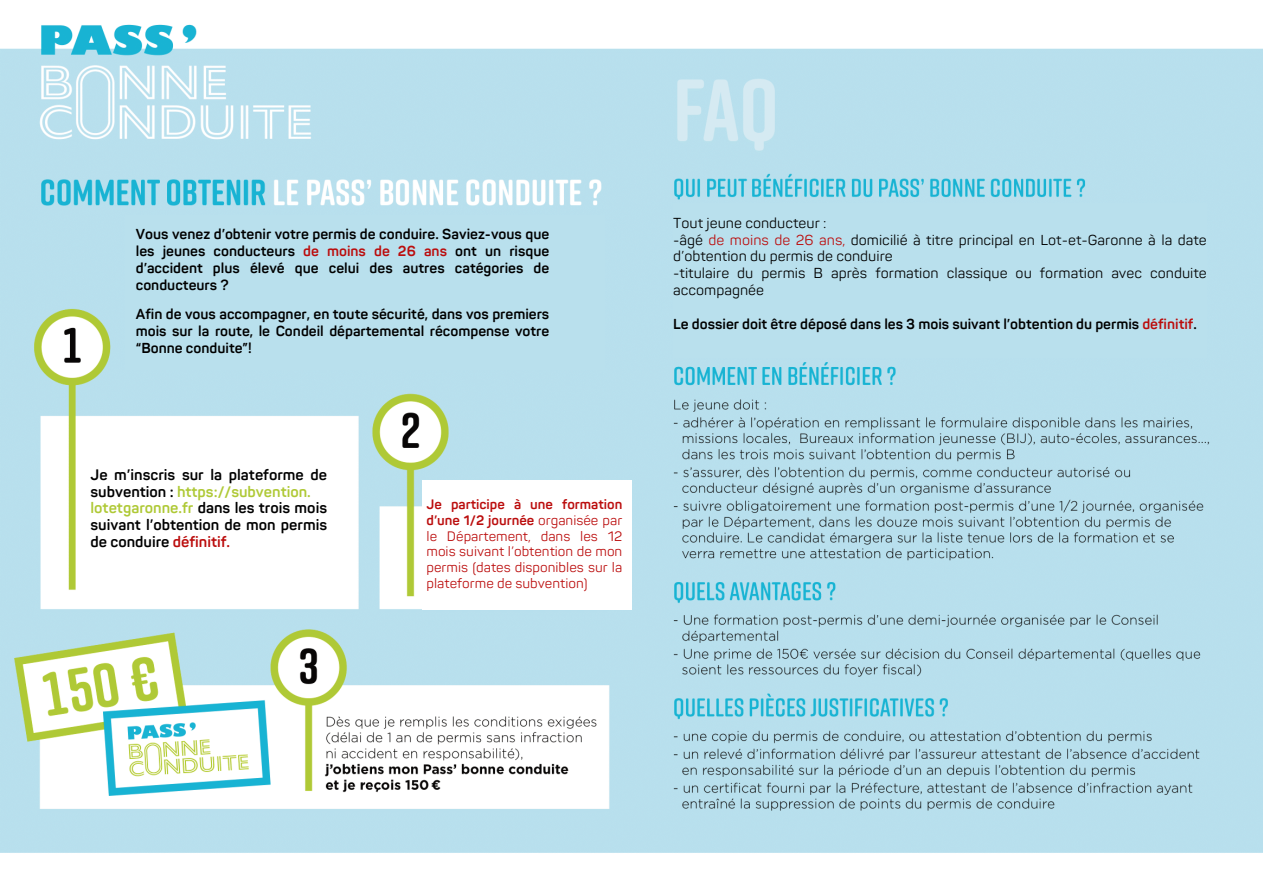
<style>
.page{position:relative;width:1263px;height:894px;background:#fff}
.page>*{position:absolute;margin:0;border:0;box-sizing:border-box;transform-origin:0 0}
.t1{font:700 15px/16.8px "Panton";color:#000}
.t2{font:700 14.25px/17.1px "Panton";color:#000;text-align:justify}
.t3{font:14.25px/16.8px "Panton";color:#000}
.t4{font:13.5px/15.8px "Panton";color:#bb0d0d;text-align:justify}
.s1{color:#bb0d0d}
.s2{color:#afc936}
.s3{font-weight:700}
</style>
<div class="page">
<img style="left:0;top:24px;width:1263px;height:829px">
<div style="left:125px;top:215px;width:479px;height:154px;background:#b9e0ed"></div>
<div style="left:81px;top:435px;width:256px;height:162px;background:#fff"></div>
<div style="left:422px;top:480px;width:209px;height:130px;background:#fff"></div>
<div style="left:673px;top:203px;width:533px;height:155px;background:#b9e0ed"></div>
<h1 class="t2" style="left:136px;top:226px;width:415px">Vous venez d’obtenir votre permis de conduire. Saviez-vous que les jeunes conducteurs <span class="s1">de moins de 26 ans</span> ont un risque d’accident plus élevé que celui des autres catégories de conducteurs ?</h1>
<h1 class="t2" style="left:136px;top:306px;width:415px">Afin de vous accompagner, en toute sécurité, dans vos premiers mois sur la route, le Condeil départemental récompense votre “Bonne conduite”!</h1>
<h1 class="t1" style="left:91px;top:466px;width:238px">Je m’inscris sur la plateforme de subvention : <span class="s2">https://subvention. lotetgaronne.fr</span> dans les trois mois suivant l’obtention de mon permis de conduire <span class="s1">définitif.</span></h1>
<p class="t4" style="left:426px;top:497px;width:197px"><span class="s3">Je participe à une formation d’une 1/2 journée</span> organisée par le Département, dans les 12 mois suivant l’obtention de mon permis (dates disponibles sur la plateforme de subvention)</p>
<p class="t3" style="left:673px;top:215px;width:155px">Tout jeune conducteur :</p>
<p class="t3" style="left:673px;top:232px;width:535px">-âgé <span class="s1">de moins de 26 ans,</span> domicilié à titre principal en Lot-et-Garonne à la date d’obtention du permis de conduire</p>
<p class="t3" style="left:673px;top:265px;width:535px">-titulaire du permis B après formation classique ou formation avec conduite accompagnée</p>
<h1 class="t2" style="left:673px;top:316px;width:525px">Le dossier doit être déposé dans les 3 mois suivant l’obtention du permis <span class="s1">définitif</span>.</h1>
</div>
